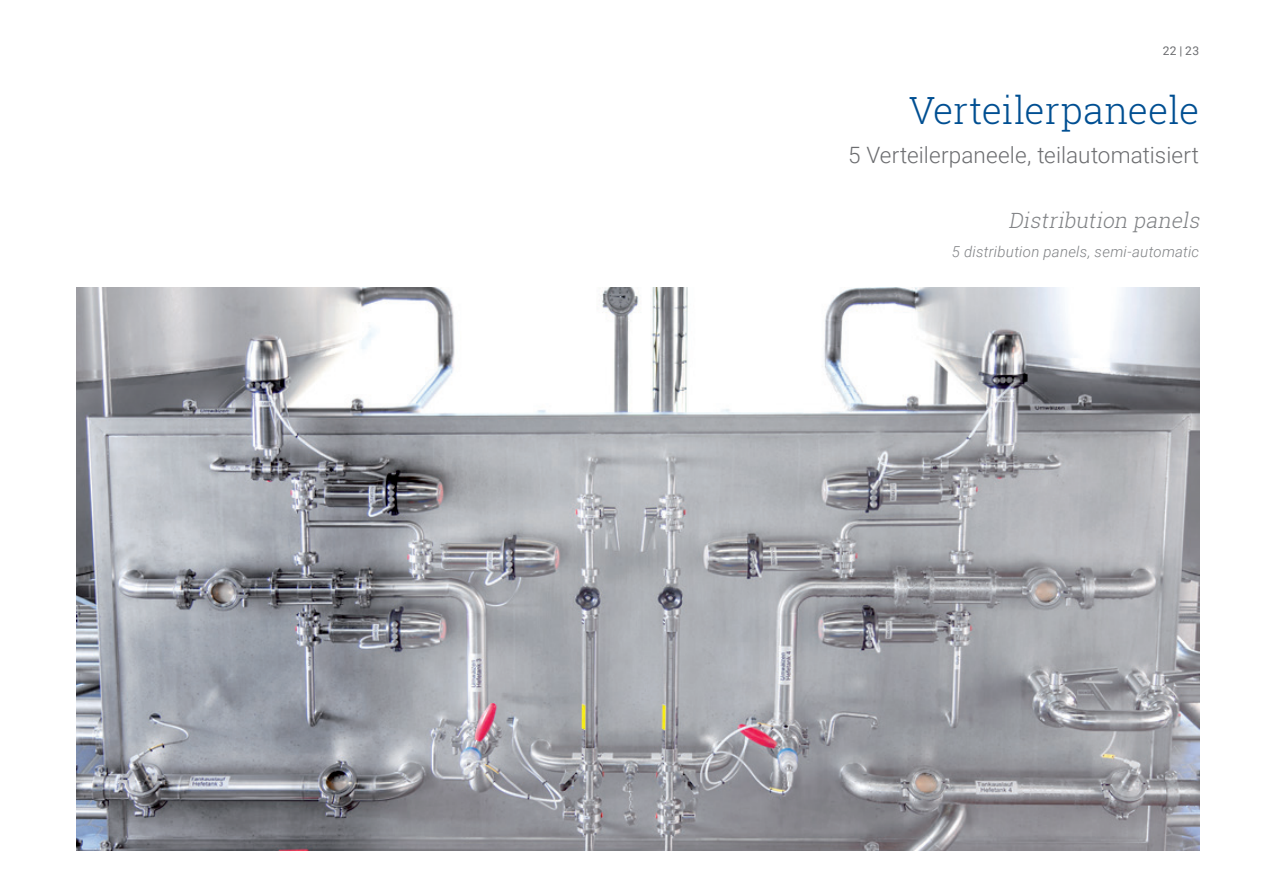
<style>
.page{position:relative;width:1263px;height:893px;background:#fff}
.page>*{position:absolute;margin:0;border:0;box-sizing:border-box;transform-origin:0 0}
.t1{font:300 37.5px "Roboto Slab";color:#004f92}
.t2{font:300 22.5px "Roboto";letter-spacing:.005em;color:#6c6d70}
.t3{font:italic 300 21px "Roboto Slab";color:#808285}
.t4{font:italic 300 15px "Roboto";letter-spacing:.015em;color:#808285}
.t5{font:12px "Roboto";color:#6c6d70}
</style>
<div class="page">
<img style="left:77px;top:288px;width:1122px;height:562px">
<p class="t5" style="left:1163px;top:42px;width:38px">22 | 23</p>
<h1 class="t1" style="left:909px;top:85px;width:292px">Verteilerpaneele</h1>
<p class="t2" style="left:848px;top:140px;width:353px">5 Verteilerpaneele, teilautomatisiert</p>
<p class="t3" style="left:1008px;top:206px;width:197px">Distribution panels</p>
<p class="t4" style="left:952px;top:242px;width:249px">5 distribution panels, semi-automatic</p>
</div>
